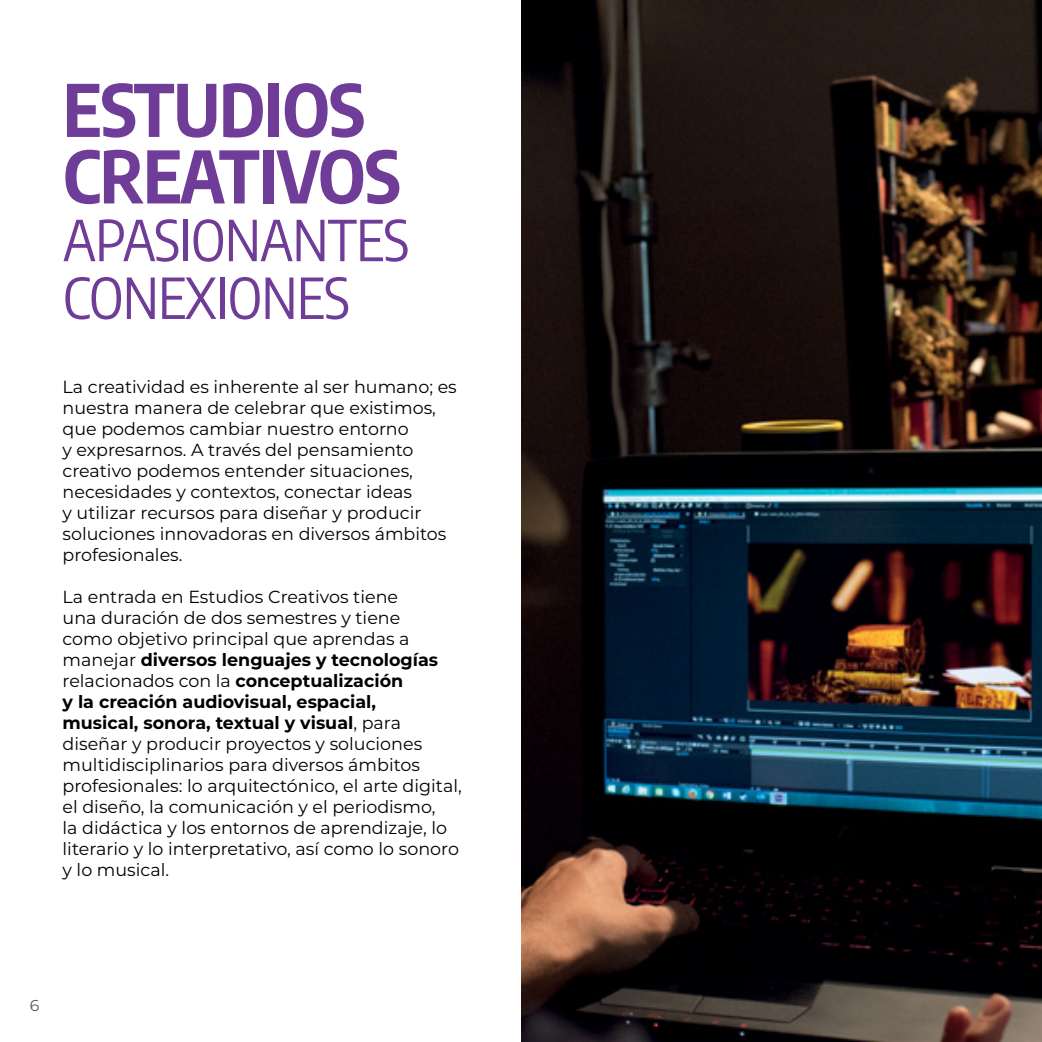
<style>
.page{position:relative;width:1042px;height:1042px;background:#fff}
.page>*{position:absolute;margin:0;border:0;box-sizing:border-box;transform-origin:0 0}
.t1{font:700 71.75px/66.5px "Encode Sans Condensed";letter-spacing:-.01em;color:#6f3d97}
.t2{font:56px/57.8px "Encode Sans Condensed";letter-spacing:-.01em;color:#6f3d97}
.t3{font:17.5px/21px "Montserrat";color:#000}
.t4{font:15.75px "Montserrat";color:#58595b}
.s1{font-weight:700}
</style>
<div class="page">
<img style="left:521px;top:0;width:521px;height:1042px">
<h1 class="t1" style="left:63px;top:72px;width:339px">ESTUDIOS<br>CREATIVOS</h1>
<h2 class="t2" style="left:63px;top:209px;width:348px">APASIONANTES<br>CONEXIONES</h2>
<p class="t3" style="left:63px;top:376px;width:396px">La creatividad es inherente al ser humano; es nuestra manera de celebrar que existimos, que podemos cambiar nuestro entorno<br>y expresarnos. A través del pensamiento creativo podemos entender situaciones, necesidades y contextos, conectar ideas<br>y utilizar recursos para diseñar y producir soluciones innovadoras en diversos ámbitos profesionales.</p>
<p class="t3" style="left:63px;top:586px;width:401px">La entrada en Estudios Creativos tiene<br>una duración de dos semestres y tiene<br>como objetivo principal que aprendas a manejar <span class="s1">diversos lenguajes y tecnologías </span>relacionados con la <span class="s1">conceptualización<br>y la creación audiovisual, espacial,<br>musical, sonora, textual y visual</span>, para diseñar y producir proyectos y soluciones multidisciplinarios para diversos ámbitos profesionales: lo arquitectónico, el arte digital, el diseño, la comunicación y el periodismo,<br>la didáctica y los entornos de aprendizaje, lo literario y lo interpretativo, así como lo sonoro y lo musical.</p>
<p class="t4" style="left:30px;top:994px;width:11px">6</p>
</div>
